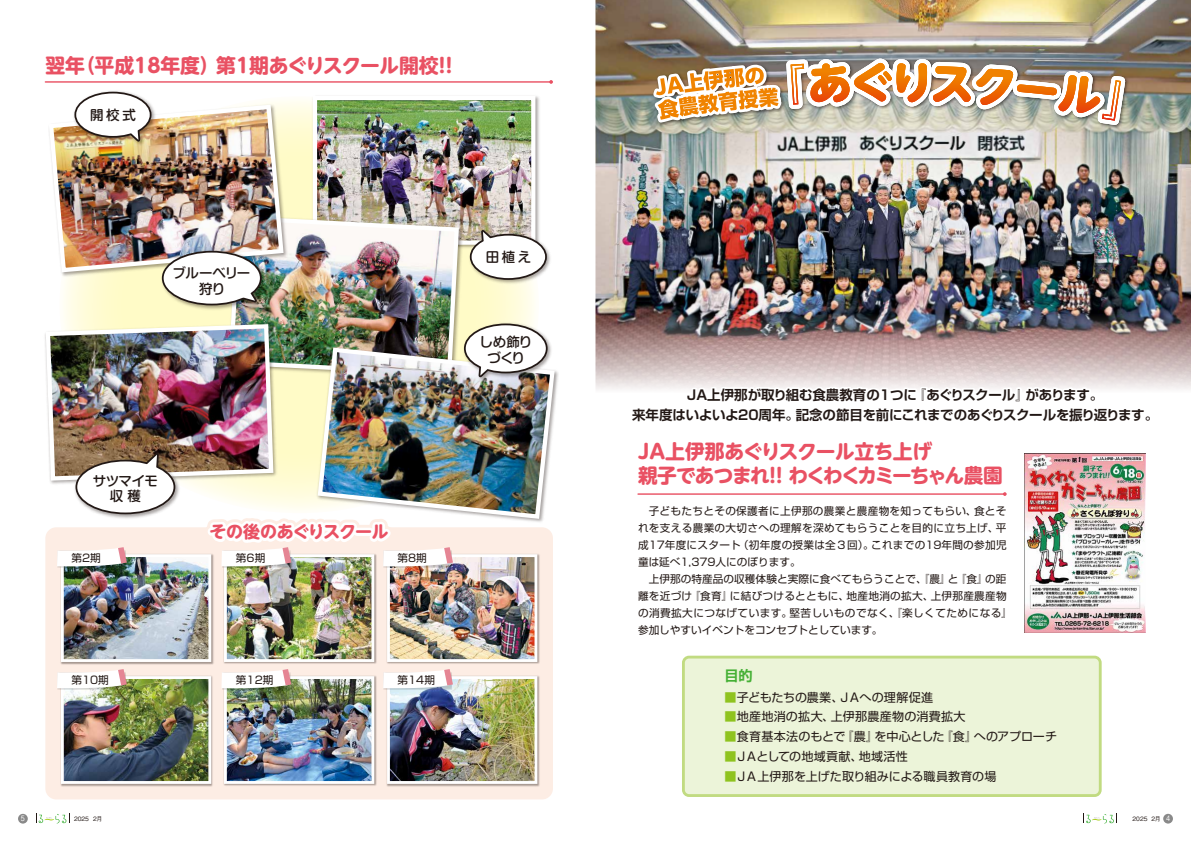
<style>
.page{position:relative;width:1191px;height:842px;background:#fff}
.page>*{position:absolute;margin:0;border:0;box-sizing:border-box;transform-origin:0 0}
.t1{font:700 19.8px "UD Shin M Go Pro";letter-spacing:-.045em;color:#e95163}
.t2{font:700 19.8px/24.1px "UD Shin M Go Pro";letter-spacing:-.075em;color:#e95163}
.t3{font:700 17px "UD Shin M Go Pro";letter-spacing:-.05em;color:#e95163}
.t4{font:700 14.2px "Shin Go Pro De";color:#45b035}
.t5{font:700 13.5px/19.8px "Shin Go Pro De";letter-spacing:-.02em;color:#221815}
.t6{font:500 13.5px/15.6px "Shin M Go Pro";letter-spacing:-.02em;color:#221815;text-align:center}
.t7{font:700 13.5px "Shin Go Pro De";color:#221815}
.t8{font:700 13.5px "Shin Go Pro De";letter-spacing:-.065em;color:#221815}
.t9{font:500 13.5px/15.6px "Shin M Go Pro";letter-spacing:-.05em;color:#221815;text-align:center}
.t10{font:12px/19.8px "Shin Go Pro";letter-spacing:.005em;color:#221815}
.t11{font:12px "Shin Go Pro";letter-spacing:-.07em;color:#221815}
.t12{font:12px "Shin Go Pro";letter-spacing:.03em;color:#221815}
.t13{font:10.6px/17px "Shin Go Pro";letter-spacing:.025em;color:#221815}
.t14{font:10.6px/17px "Shin Go Pro";color:#221815}
.t15{font:10.6px/17px "Shin Go Pro";letter-spacing:.005em;color:#221815}
.t16{font:500 7.4px "Gothic BBB Pro";color:#fff;scale:.85 1}
.t17{font:500 6px "Gothic BBB Pro";color:#221815}
.s1{color:#8fc31f}
</style>
<div class="page">
<img style="left:595px;top:0;width:596px;height:313px">
<svg style="left:595px;top:313px;width:596px;height:76px;background:#b39e9e"></svg>
<div style="left:45px;top:527px;width:508px;height:272px;background:#fdede4;border-radius:11px"></div>
<svg style="left:60px;top:96px;width:479px;height:417px;background:#fffbd5"></svg>
<div style="left:683px;top:657px;width:417px;height:138px;background:#ecf4d9;border-radius:6px"></div>
<div style="left:682px;top:656px;width:419px;height:141px;border:3px solid #c1db81;border-radius:6px"></div>
<img style="left:60px;top:566px;width:154px;height:99px">
<img style="left:65px;top:558px;width:142px;height:100px">
<div style="left:61px;top:554px;width:150px;height:108px;border:3px solid #fff"></div>
<img style="left:223px;top:567px;width:150px;height:97px">
<img style="left:228px;top:566px;width:142px;height:92px">
<div style="left:224px;top:554px;width:150px;height:108px;border:3px solid #fff"></div>
<img style="left:373px;top:554px;width:167px;height:110px">
<img style="left:391px;top:558px;width:142px;height:100px">
<div style="left:387px;top:554px;width:150px;height:108px;border:3px solid #fff"></div>
<svg style="left:57px;top:566px;width:69px;height:1px"></svg>
<svg style="left:57px;top:547px;width:70px;height:19px"></svg>
<svg style="left:222px;top:566px;width:68px;height:1px"></svg>
<svg style="left:383px;top:566px;width:69px;height:1px"></svg>
<img style="left:58px;top:675px;width:155px;height:112px">
<img style="left:65px;top:680px;width:142px;height:100px">
<div style="left:61px;top:676px;width:150px;height:108px;border:3px solid #fff"></div>
<img style="left:222px;top:675px;width:155px;height:111px">
<img style="left:228px;top:680px;width:142px;height:100px">
<div style="left:224px;top:676px;width:150px;height:108px;border:3px solid #fff"></div>
<img style="left:384px;top:675px;width:156px;height:112px">
<img style="left:391px;top:680px;width:142px;height:100px">
<div style="left:387px;top:676px;width:150px;height:108px;border:3px solid #fff"></div>
<svg style="left:57px;top:688px;width:69px;height:1px"></svg>
<svg style="left:57px;top:669px;width:70px;height:19px"></svg>
<svg style="left:222px;top:688px;width:68px;height:1px"></svg>
<svg style="left:221px;top:669px;width:70px;height:19px"></svg>
<svg style="left:383px;top:688px;width:69px;height:1px"></svg>
<svg style="left:383px;top:669px;width:70px;height:19px"></svg>
<img style="left:626px;top:0;width:528px;height:656px">
<svg style="left:173px;top:509px;width:280px;height:57px"></svg>
<svg style="left:44px;top:81px;width:266px;height:33px"></svg>
<div style="left:358px;top:61px;width:24px;height:9px;border:6px solid #fff;border-radius:2px"></div>
<svg style="left:373px;top:61px;width:9px;height:9px"></svg>
<hr style="left:45px;top:81px;width:506px;height:2px;background:#e95163">
<svg style="left:549px;top:80px;width:4px;height:4px"></svg>
<img style="left:310px;top:81px;width:231px;height:172px">
<img style="left:318px;top:101px;width:212px;height:139px">
<div style="left:313px;top:96px;width:222px;height:149px;border:4px solid #fff"></div>
<img style="left:289px;top:198px;width:176px;height:123px">
<img style="left:51px;top:483px;width:229px;height:22px">
<img style="left:315px;top:372px;width:244px;height:155px">
<img style="left:315px;top:370px;width:242px;height:151px">
<img style="left:45px;top:84px;width:244px;height:130px">
<img style="left:47px;top:102px;width:239px;height:112px">
<img style="left:72px;top:89px;width:85px;height:58px">
<div style="left:74px;top:92px;width:77px;height:46px;border:4px solid #221815;border-radius:50%"></div>
<div style="left:76px;top:93px;width:74px;height:43px;background:#fff;border-radius:50%"></div>
<svg style="left:121px;top:127px;width:22px;height:22px"></svg>
<img style="left:461px;top:321px;width:92px;height:62px">
<div style="left:464px;top:323px;width:83px;height:50px;border:4px solid #221815;border-radius:50%"></div>
<div style="left:466px;top:325px;width:80px;height:47px;background:#fff;border-radius:50%"></div>
<svg style="left:476px;top:364px;width:22px;height:20px"></svg>
<img style="left:467px;top:227px;width:84px;height:59px">
<div style="left:470px;top:234px;width:77px;height:46px;border:4px solid #221815;border-radius:50%"></div>
<div style="left:471px;top:236px;width:74px;height:42px;background:#fff;border-radius:50%"></div>
<svg style="left:478px;top:223px;width:23px;height:22px"></svg>
<img style="left:73px;top:483px;width:108px;height:37px">
<div style="left:75px;top:460px;width:100px;height:54px;border:4px solid #221815;border-radius:50%"></div>
<div style="left:77px;top:461px;width:96px;height:51px;background:#fff;border-radius:50%"></div>
<img style="left:45px;top:214px;width:416px;height:269px">
<div style="left:18px;top:814px;width:10px;height:9px;background:#898989;border-radius:50%"></div>
<svg style="left:36px;top:814px;width:34px;height:9px"></svg>
<div style="left:1163px;top:814px;width:10px;height:9px;background:#898989;border-radius:50%"></div>
<svg style="left:1083px;top:814px;width:34px;height:9px"></svg>
<h1 class="t1" style="left:75px;top:49px;width:145px">（平成18年度）</h1>
<h1 class="t1" style="left:45px;top:49px;width:41px">翌年</h1>
<h1 class="t1" style="left:216px;top:49px;width:224px">第1期あぐりスクール開校</h1>
<h1 class="t1" style="left:432px;top:49px;width:28px">!!</h1>
<p class="t6" style="left:90px;top:105px;width:47px">開校式</p>
<p class="t9" style="left:172px;top:264px;width:79px">ブルーベリー狩り</p>
<p class="t6" style="left:93px;top:471px;width:67px">サツマイモ収穫</p>
<p class="t13" style="left:71px;top:548px;width:31px">第2期</p>
<p class="t13" style="left:71px;top:670px;width:39px">第10期</p>
<h2 class="t3" style="left:210px;top:518px;width:180px">その後のあぐりスクール</h2>
<p class="t13" style="left:236px;top:548px;width:31px">第6期</p>
<p class="t13" style="left:397px;top:548px;width:31px">第8期</p>
<p class="t13" style="left:236px;top:670px;width:39px">第12期</p>
<p class="t13" style="left:397px;top:670px;width:39px">第14期</p>
<p class="t6" style="left:486px;top:247px;width:47px">田植え</p>
<p class="t6" style="left:479px;top:332px;width:54px">しめ飾りづくり</p>
<p class="t16" style="left:21px;top:812px;width:6px">5</p>
<p class="t17" style="left:93px;top:814px;width:11px">月2</p>
<p class="t17" style="left:74px;top:814px;width:17px">2025</p>
<p class="t5" style="left:795px;top:384px;width:364px;text-indent:-111px">ＪＡ上伊那が取り組む食農教育の1つに<br>記念の節目を前にこれまでのあぐりスクールを振り返ります。</p>
<p class="t8" style="left:913px;top:384px;width:117px">『あぐりスクール』</p>
<p class="t5" style="left:1025px;top:384px;width:79px">があります。</p>
<p class="t7" style="left:632px;top:404px;width:168px">来年度はいよいよ20周年。</p>
<h1 class="t2" style="left:763px;top:439px;width:241px;text-indent:-129px">ＪＡ上伊那あぐりスクール立ち上げ<br>！！わくわくカミーちゃん農園</h1>
<h1 class="t1" style="left:638px;top:460px;width:133px">親子であつまれ</h1>
<p class="t13" style="left:638px;top:501px;width:340px">　子どもたちとその保護者に上伊那の農業と農産物を知ってもらい、</p>
<p class="t13" style="left:974px;top:501px;width:34px">食とそ</p>
<p class="t13" style="left:871px;top:518px;width:137px;text-indent:-233px">れを支える農業の大切さへの理解を深めてもらうことを目的に立ち上げ、これまでの19年間の参加児</p>
<p class="t13" style="left:996px;top:518px;width:12px">平</p>
<p class="t13" style="left:738px;top:535px;width:137px">（初年度の授業は全３回）。</p>
<p class="t14" style="left:638px;top:535px;width:164px">成17年度にスタート<br>童は延べ1,379人にのぼります。</p>
<p class="t15" style="left:930px;top:569px;width:78px;text-indent:-293px">　上伊那の特産品の収穫体験と実際に食べてもらうことで、『農』<br>上伊那産農産物</p>
<p class="t13" style="left:956px;top:569px;width:33px">『食』</p>
<p class="t13" style="left:985px;top:569px;width:23px">の距</p>
<p class="t13" style="left:948px;top:569px;width:12px">と</p>
<p class="t13" style="left:730px;top:586px;width:121px">に結びつけるとともに、</p>
<p class="t13" style="left:638px;top:586px;width:56px">離を近づけ</p>
<p class="t13" style="left:689px;top:586px;width:44px">『食育』</p>
<p class="t13" style="left:846px;top:586px;width:88px">地産地消の拡大、</p>
<p class="t14" style="left:638px;top:603px;width:246px">の消費拡大につなげています。<br>参加しやすいイベントをコンセプトとしています。</p>
<p class="t13" style="left:789px;top:603px;width:224px">堅苦しいものでなく、『楽しくてためになる『</p>
<h3 class="t4" style="left:724px;top:664px;width:30px">目的</h3>
<p class="t10" style="left:838px;top:686px;width:96px">ＪＡへの理解促進</p>
<p class="t10" style="left:831px;top:686px;width:136px;text-indent:-106px"><span class="s1">■</span>子どもたちの農業、<br>上伊那農産物の消費拡大</p>
<p class="t12" style="left:724px;top:707px;width:111px"><span class="s1">■</span>地産地消の拡大、</p>
<p class="t10" style="left:841px;top:725px;width:38px">『農』</p>
<p class="t10" style="left:940px;top:725px;width:38px">『食』</p>
<p class="t10" style="left:973px;top:725px;width:85px">へのアプローチ</p>
<p class="t10" style="left:724px;top:725px;width:122px"><span class="s1">■</span>食育基本法のもとで</p>
<p class="t10" style="left:874px;top:725px;width:72px">を中心とした</p>
<p class="t10" style="left:859px;top:745px;width:51px">地域活性</p>
<p class="t11" style="left:724px;top:747px;width:139px"><span class="s1">■</span>ＪＡとしての地域貢献、</p>
<p class="t10" style="left:724px;top:765px;width:273px"><span class="s1">■</span>ＪＡ上伊那を上げた取り組みによる職員教育の場</p>
<p class="t16" style="left:1166px;top:812px;width:6px">4</p>
<p class="t17" style="left:1151px;top:814px;width:11px">月2</p>
<p class="t17" style="left:1132px;top:814px;width:17px">2025</p>
</div>
